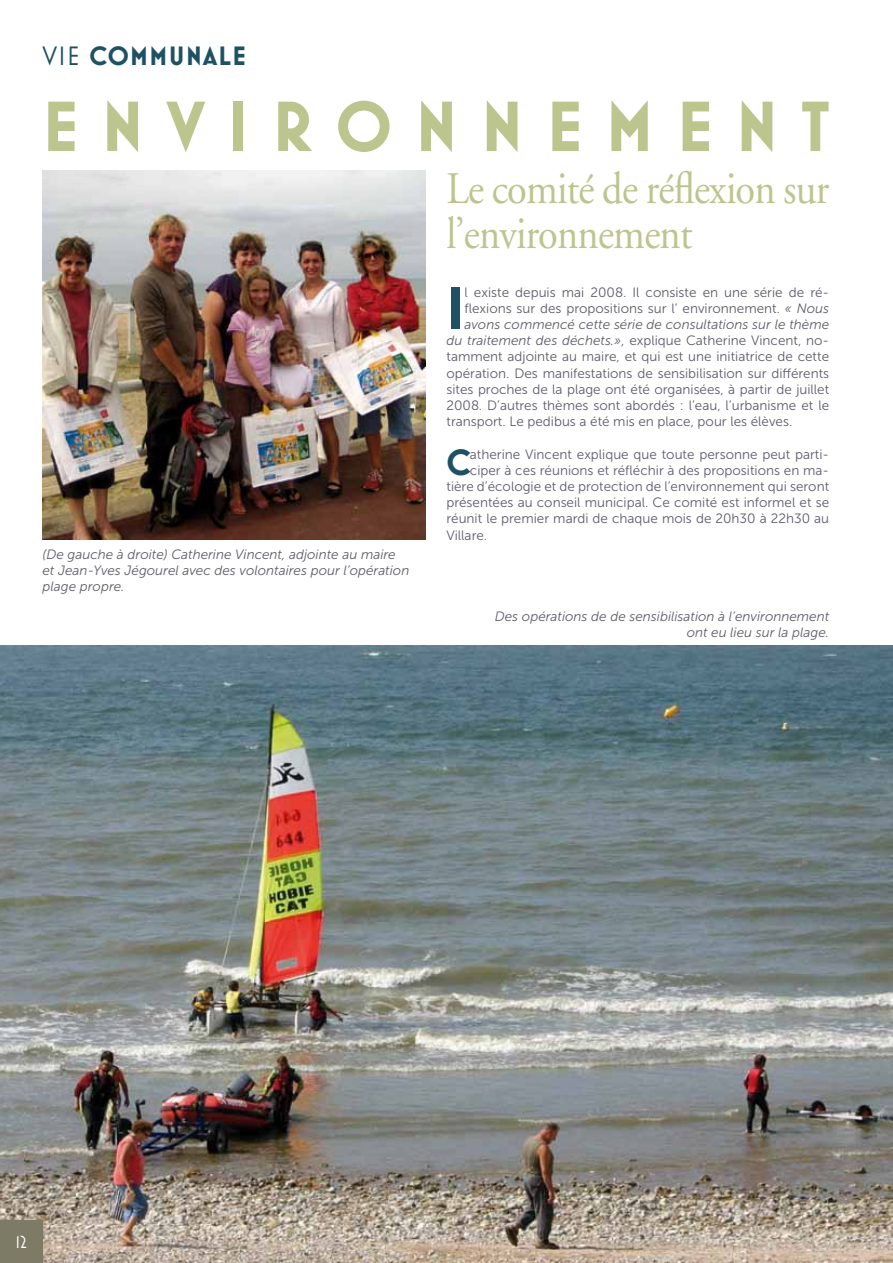
<style>
.page{position:relative;width:893px;height:1263px;background:#fff}
.page>*{position:absolute;margin:0;border:0;box-sizing:border-box;transform-origin:0 0}
.t1{font:700 72px "Mostra One";letter-spacing:.325em;color:#bcc58e}
.t2{font:700 60.75px "Mostra One";color:#1e5163}
.t3{font:45px/45px "Adobe Garamond";letter-spacing:-.02em;color:#bcc58e;scale:.9 1}
.t4{font:700 37.2px "Mostra One";color:#1e5163}
.t5{font:700 27px "Mostra One";letter-spacing:.05em;color:#1e5163}
.t6{font:18px "Mostra One";color:#fff}
.t7{font:13.5px "Museo Sans 300";color:#5f5b6a}
.t8{font:italic 13.5px/16.2px "Museo Sans 300";color:#5f5b6a;text-align:right}
.s1{font-weight:400}
.s2{font-style:italic}
</style>
<div class="page">
<img style="left:0;top:646px;width:893px;height:617px">
<div style="left:0;top:1220px;width:43px;height:43px;background:#7d7b65"></div>
<img style="left:43px;top:170px;width:382px;height:369px">
<h3 class="t5" style="left:43px;top:40px;width:205px"><span class="s1">vie</span> COMMUNALE</h3>
<h1 class="t1" style="left:43px;top:86px;width:788px">ENVIRONNEMENT</h1>
<h3 class="t3" style="left:446px;top:167px;width:427px">Le comité de réflexion sur l’environnement</h3>
<h2 class="t2" style="left:446px;top:274px;width:19px">I</h2>
<p class="t7" style="left:464px;top:285px;width:366px">l existe depuis mai 2008. Il consiste en une série de ré-</p>
<p class="t7" style="left:464px;top:301px;width:366px">flexions sur des propositions sur l’ environnement. <span class="s2">« Nous</span></p>
<p class="t8" style="left:464px;top:316px;width:366px">avons commencé cette série de consultations sur le thème</p>
<p class="t7" style="left:446px;top:333px;width:384px"><span class="s2">du traitement des déchets.»</span>, explique Catherine Vincent, no-</p>
<p class="t7" style="left:446px;top:349px;width:384px">tamment adjointe au maire, et qui est une initiatrice de cette</p>
<p class="t7" style="left:446px;top:366px;width:384px">opération. Des manifestations de sensibilisation sur différents</p>
<p class="t7" style="left:446px;top:382px;width:384px">sites proches de la plage ont été organisées, à partir de juillet</p>
<p class="t7" style="left:446px;top:398px;width:384px">2008. D’autres thèmes sont abordés : l’eau, l’urbanisme et le</p>
<p class="t7" style="left:446px;top:414px;width:347px">transport. Le pedibus a été mis en place, pour les élèves.</p>
<h3 class="t4" style="left:446px;top:441px;width:25px">C</h3>
<p class="t7" style="left:470px;top:447px;width:361px">atherine Vincent explique que toute personne peut parti-</p>
<p class="t7" style="left:470px;top:463px;width:361px">ciper à ces réunions et réfléchir à des propositions en ma-</p>
<p class="t7" style="left:446px;top:479px;width:384px">tière d’écologie et de protection de l’environnement qui seront</p>
<p class="t7" style="left:446px;top:495px;width:384px">présentées au conseil municipal. Ce comité est informel et se</p>
<p class="t7" style="left:446px;top:511px;width:384px">réunit le premier mardi de chaque mois de 20h30 à 22h30 au</p>
<p class="t7" style="left:446px;top:528px;width:42px">Villare.</p>
<p class="t8" style="left:43px;top:546px;width:368px;text-align:left">(De gauche à droite) Catherine Vincent, adjointe au maire et Jean-Yves Jégourel avec des volontaires pour l’opération plage propre.</p>
<p class="t8" style="left:495px;top:608px;width:336px">Des opérations de de sensibilisation à l’environnement ont eu lieu sur la plage.</p>
<h3 class="t6" style="left:15px;top:1232px;width:13px">12</h3>
</div>
